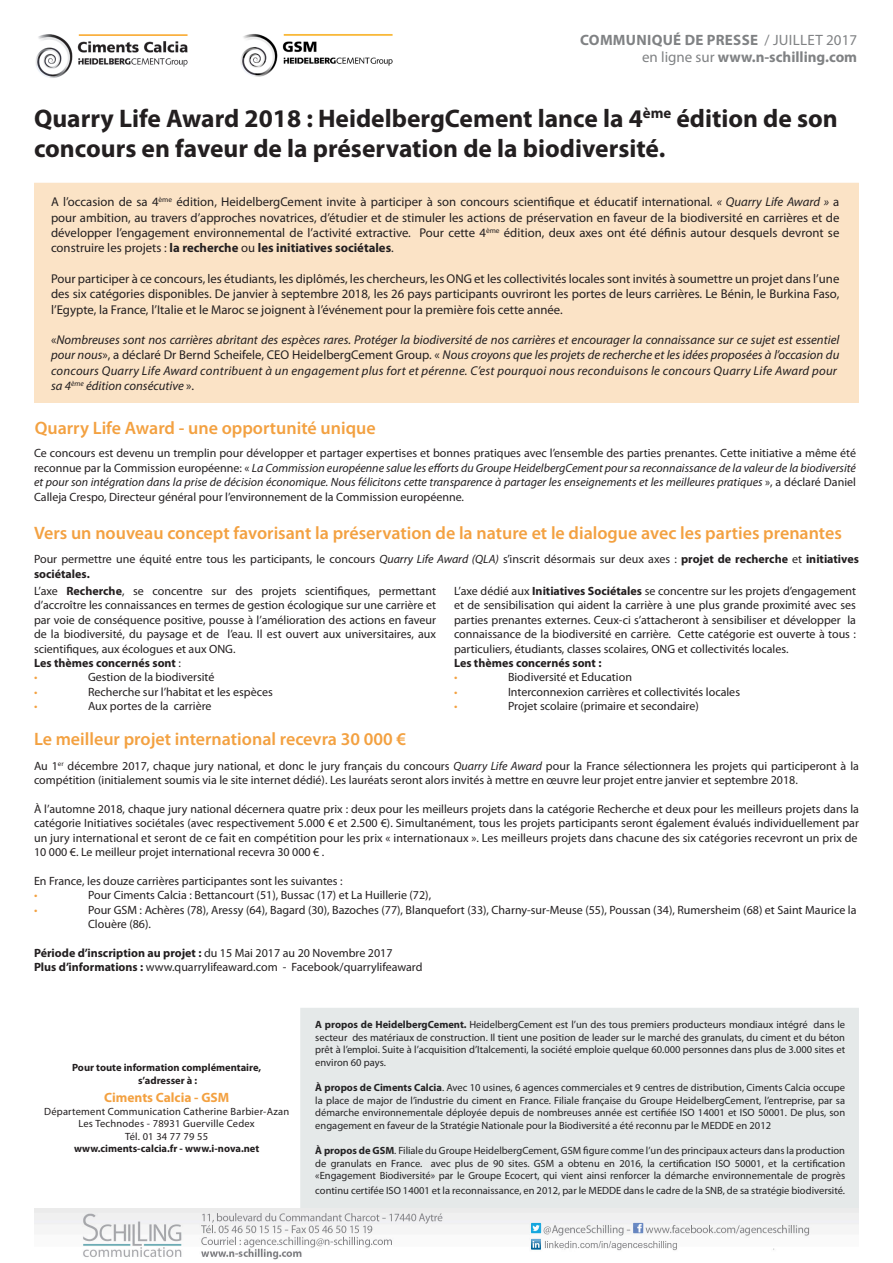
<style>
.page{position:relative;width:893px;height:1263px;background:#fff}
.page>*{position:absolute;margin:0;border:0;box-sizing:border-box;transform-origin:0 0}
.t1{font:700 25.5px/30.6px "Myriad Pro";color:#231f20}
.t2{font:600 18px "Myriad Pro";color:#f3a141}
.t3{font:700 15px "Myriad Pro";letter-spacing:.02em;color:#808284}
.t4{font:700 15px "Myriad Pro";color:#808284}
.t5{font:700 13.5px "Myriad Pro";color:#f3a141}
.t6{font:12.75px/15.3px "Myriad Pro";color:#231f20;text-align:justify}
.t7{font:italic 12.75px/15.3px "Myriad Pro";letter-spacing:.02em;color:#231f20;text-align:justify}
.t8{font:italic 12.75px "Myriad Pro";color:#231f20}
.t9{font:12px/14.4px "Myriad Pro";color:#231f20;text-align:justify}
.t10{font:700 12px "Myriad Pro";color:#231f20}
.t11{font:12px "Myriad Pro";color:#f3a141}
.t12{font:10.5px/12.6px "Myriad Pro";color:#231f20;text-align:justify}
.t13{font:10.5px "Myriad Pro";letter-spacing:.02em;color:#231f20}
.t14{font:700 10.5px "Myriad Pro";color:#231f20}
.s1{font-weight:400}
.s2{font-style:italic}
.s3{font-weight:700}
.s4{font-style:normal}
</style>
<div class="page">
<div style="left:34px;top:183px;width:825px;height:220px;background:#fbe3c6"></div>
<img style="left:36px;top:34px;width:152px;height:44px">
<img style="left:240px;top:34px;width:153px;height:43px">
<div style="left:300px;top:1008px;width:559px;height:201px;background:#e5e9e9"></div>
<img style="left:34px;top:1209px;width:825px;height:51px">
<p class="t3" style="left:580px;top:30px;width:278px">COMMUNIQUÉ DE PRESSE <span class="s1">/ JUILLET 2017</span></p>
<p class="t4" style="left:642px;top:47px;width:217px"><span class="s1">en ligne sur</span> www.n-schilling.com</p>
<p class="t1" style="left:34px;top:102px;width:805px">Quarry Life Award 2018 : HeidelbergCement lance la 4<sup>ème</sup> édition de son concours en faveur de la préservation de la biodiversité.</p>
<p class="t6" style="left:51px;top:194px;width:790px">A l’occasion de sa 4<sup>ème</sup> édition, HeidelbergCement invite à participer à son concours scientifique et éducatif international. <span class="s2">« Quarry Life Award »</span> a pour ambition, au travers d’approches novatrices, d’étudier et de stimuler les actions de préservation en faveur de la biodiversité en carrières et de développer l’engagement environnemental de l’activité extractive. Pour cette 4<sup>ème</sup> édition, deux axes ont été définis autour desquels devront se construire les projets : <span class="s3">la recherche</span> ou <span class="s3">les initiatives sociétales</span>.</p>
<p class="t6" style="left:51px;top:271px;width:790px">Pour participer à ce concours, les étudiants, les diplômés, les chercheurs, les ONG et les collectivités locales sont invités à soumettre un projet dans l’une des six catégories disponibles. De janvier à septembre 2018, les 26 pays participants ouvriront les portes de leurs carrières. Le Bénin, le Burkina Faso, l’Egypte, la France, l’Italie et le Maroc se joignent à l’événement pour la première fois cette année.</p>
<p class="t7" style="left:51px;top:332px;width:790px"><span class="s4">«</span>Nombreuses sont nos carrières abritant des espèces rares. Protéger la biodiversité de nos carrières et encourager la connaissance sur ce sujet est essentiel pour nous<span class="s4">», a déclaré Dr Bernd Scheifele, CEO HeidelbergCement Group. «</span> Nous croyons que les projets de recherche et les idées proposées à l’occasion du concours Quarry Life Award contribuent à un engagement plus fort et pérenne. C’est pourquoi nous reconduisons le concours Quarry Life Award pour</p>
<p class="t8" style="left:51px;top:378px;width:145px">sa 4<sup>ème</sup> édition consécutive <span class="s4">».</span></p>
<p class="t2" style="left:35px;top:416px;width:342px">Quarry Life Award - une opportunité unique</p>
<p class="t9" style="left:34px;top:446px;width:823px">Ce concours est devenu un tremplin pour développer et partager expertises et bonnes pratiques avec l’ensemble des parties prenantes. Cette initiative a même été reconnue par la Commission européenne: « <span class="s2">La Commission européenne salue les efforts du Groupe HeidelbergCement pour sa reconnaissance de la valeur de la biodiversité et pour son intégration dans la prise de décision économique. Nous félicitons cette transparence à partager les enseignements et les meilleures pratiques</span> », a déclaré Daniel Calleja Crespo, Directeur général pour l’environnement de la Commission européenne.</p>
<p class="t2" style="left:34px;top:521px;width:809px">Vers un nouveau concept favorisant la préservation de la nature et le dialogue avec les parties prenantes</p>
<p class="t9" style="left:34px;top:552px;width:826px">Pour permettre une équité entre tous les participants, le concours <span class="s2">Quarry Life Award (QLA)</span> s’inscrit désormais sur deux axes : <span class="s3">projet de recherche</span> et <span class="s3">initiatives sociétales.</span></p>
<p class="t9" style="left:34px;top:584px;width:403px">L’axe <span class="s3">Recherche</span>, se concentre sur des projets scientifiques, permettant d’accroître les connaissances en termes de gestion écologique sur une carrière et par voie de conséquence positive, pousse à l’amélioration des actions en faveur de la biodiversité, du paysage et de l’eau. Il est ouvert aux universitaires, aux scientifiques, aux écologues et aux ONG.</p>
<p class="t10" style="left:34px;top:655px;width:148px">Les thèmes concernés sont <span class="s1">:</span></p>
<p class="t11" style="left:34px;top:670px;width:5px">•</p>
<p class="t9" style="left:88px;top:670px;width:128px">Gestion de la biodiversité</p>
<p class="t11" style="left:34px;top:684px;width:5px">•</p>
<p class="t9" style="left:88px;top:684px;width:186px">Recherche sur l’habitat et les espèces</p>
<p class="t11" style="left:34px;top:699px;width:5px">•</p>
<p class="t9" style="left:88px;top:699px;width:125px">Aux portes de la carrière</p>
<p class="t9" style="left:454px;top:584px;width:403px">L’axe dédié aux <span class="s3">Initiatives Sociétales</span> se concentre sur les projets d’engagement et de sensibilisation qui aident la carrière à une plus grande proximité avec ses parties prenantes externes. Ceux-ci s’attacheront à sensibiliser et développer la connaissance de la biodiversité en carrière. Cette catégorie est ouverte à tous : particuliers, étudiants, classes scolaires, ONG et collectivités locales.</p>
<p class="t10" style="left:454px;top:655px;width:149px">Les thèmes concernés sont :</p>
<p class="t11" style="left:454px;top:670px;width:5px">•</p>
<p class="t9" style="left:508px;top:670px;width:125px">Biodiversité et Education</p>
<p class="t11" style="left:454px;top:684px;width:5px">•</p>
<p class="t9" style="left:508px;top:684px;width:234px">Interconnexion carrières et collectivités locales</p>
<p class="t11" style="left:454px;top:699px;width:5px">•</p>
<p class="t9" style="left:508px;top:699px;width:192px">Projet scolaire (primaire et secondaire)</p>
<p class="t2" style="left:34px;top:727px;width:374px">Le meilleur projet international recevra 30 000 €</p>
<p class="t9" style="left:34px;top:758px;width:826px">Au 1<sup>er</sup> décembre 2017, chaque jury national, et donc le jury français du concours <span class="s2">Quarry Life Award</span> pour la France sélectionnera les projets qui participeront à la compétition (initialement soumis via le site internet dédié). Les lauréats seront alors invités à mettre en œuvre leur projet entre janvier et septembre 2018.</p>
<p class="t9" style="left:34px;top:801px;width:826px">À l’automne 2018, chaque jury national décernera quatre prix : deux pour les meilleurs projets dans la catégorie Recherche et deux pour les meilleurs projets dans la catégorie Initiatives sociétales (avec respectivement 5.000 € et 2.500 €). Simultanément, tous les projets participants seront également évalués individuellement par un jury international et seront de ce fait en compétition pour les prix « internationaux ». Les meilleurs projets dans chacune des six catégories recevront un prix de</p>
<p class="t9" style="left:34px;top:845px;width:292px">10 000 €. Le meilleur projet international recevra 30 000 € .</p>
<p class="t9" style="left:34px;top:873px;width:310px">En France, les douze carrières participantes sont les suivantes :</p>
<p class="t11" style="left:34px;top:888px;width:5px">•</p>
<p class="t9" style="left:88px;top:888px;width:345px">Pour Ciments Calcia : Bettancourt (51), Bussac (17) et La Huillerie (72),</p>
<p class="t11" style="left:34px;top:902px;width:5px">•</p>
<p class="t9" style="left:88px;top:902px;width:770px">Pour GSM : Achères (78), Aressy (64), Bagard (30), Bazoches (77), Blanquefort (33), Charny-sur-Meuse (55), Poussan (34), Rumersheim (68) et Saint Maurice la<br>Clouère (86).</p>
<p class="t10" style="left:34px;top:945px;width:360px">Période d’inscription au projet : <span class="s1">du 15 Mai 2017 au 20 Novembre 2017</span></p>
<p class="t9" style="left:34px;top:960px;width:390px"><span class="s3">Plus d’informations :</span> www.quarrylifeaward.com - Facebook/quarrylifeaward</p>
<p class="t14" style="left:72px;top:1061px;width:191px">Pour toute information complémentaire,</p>
<p class="t14" style="left:138px;top:1073px;width:61px">s’adresser à :</p>
<p class="t5" style="left:104px;top:1088px;width:127px">Ciments Calcia - GSM</p>
<p class="t13" style="left:44px;top:1104px;width:247px">Département Communication Catherine Barbier-Azan</p>
<p class="t13" style="left:78px;top:1117px;width:178px">Les Technodes - 78931 Guerville Cedex</p>
<p class="t13" style="left:125px;top:1130px;width:85px">Tél. 01 34 77 79 55</p>
<p class="t14" style="left:74px;top:1142px;width:187px">www.ciments-calcia.fr - www.i-nova.net</p>
<p class="t12" style="left:315px;top:1018px;width:531px"><span class="s3">A propos de HeidelbergCement.</span> HeidelbergCement est l’un des tous premiers producteurs mondiaux intégré dans le secteur des matériaux de construction. Il tient une position de leader sur le marché des granulats, du ciment et du béton prêt à l’emploi. Suite à l’acquisition d’Italcementi, la société emploie quelque 60.000 personnes dans plus de 3.000 sites et environ 60 pays.</p>
<p class="t12" style="left:315px;top:1081px;width:531px"><span class="s3">À propos de Ciments Calcia</span>. Avec 10 usines, 6 agences commerciales et 9 centres de distribution, Ciments Calcia occupe la place de major de l’industrie du ciment en France. Filiale française du Groupe HeidelbergCement, l’entreprise, par sa démarche environnementale déployée depuis de nombreuses année est certifiée ISO 14001 et ISO 50001. De plus, son engagement en faveur de la Stratégie Nationale pour la Biodiversité a été reconnu par le MEDDE en 2012</p>
<p class="t12" style="left:315px;top:1144px;width:531px"><span class="s3">À propos de GSM</span>. Filiale du Groupe HeidelbergCement, GSM figure comme l’un des principaux acteurs dans la production de granulats en France. avec plus de 90 sites. GSM a obtenu en 2016, la certification ISO 50001, et la certification «Engagement Biodiversité» par le Groupe Ecocert, qui vient ainsi renforcer la démarche environnementale de progrès</p>
<p class="t12" style="left:315px;top:1184px;width:531px">continu certifée ISO 14001 et la reconnaissance, en 2012, par le MEDDE dans le cadre de la SNB, de sa stratégie biodiversité.</p>
</div>
